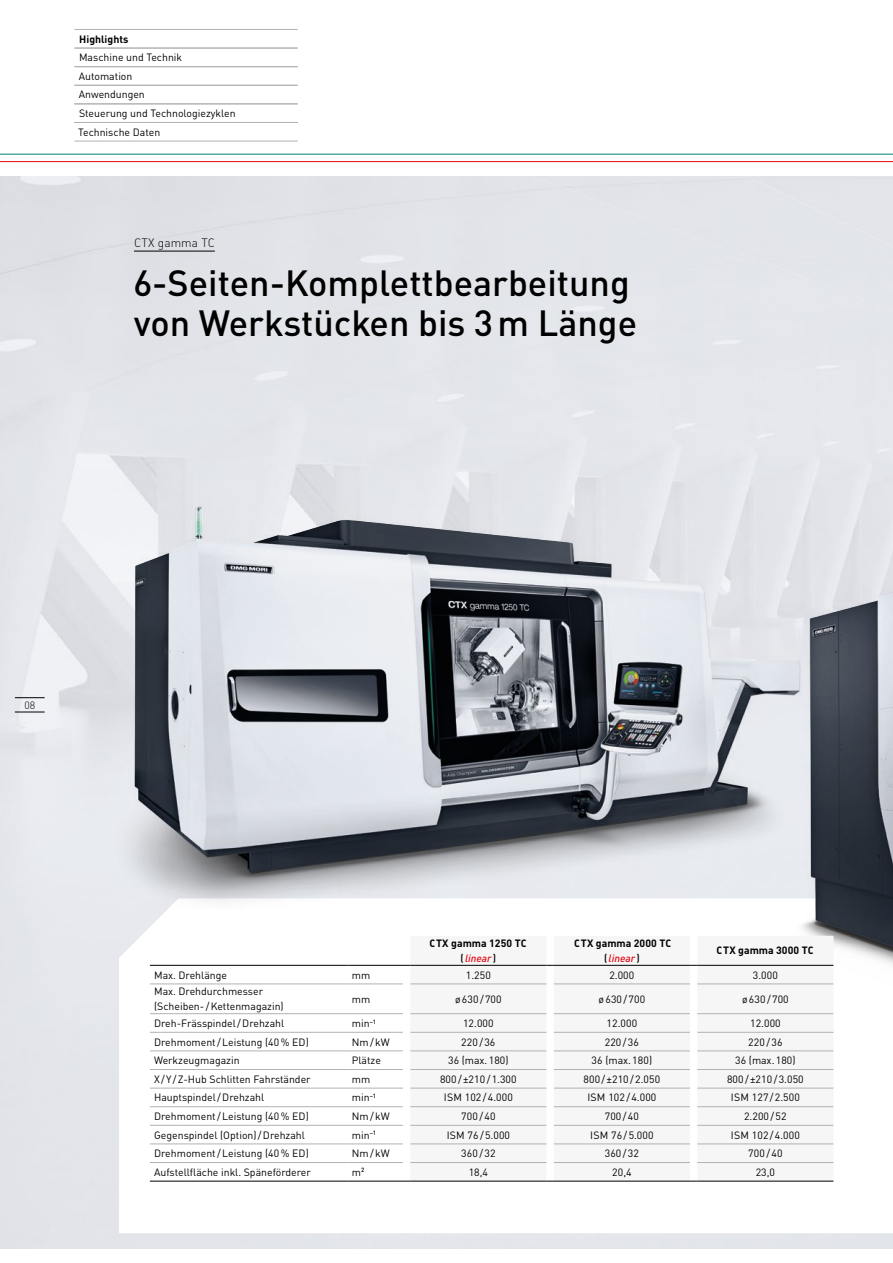
<style>
.page{position:relative;width:893px;height:1263px;background:#fff}
.page>*{position:absolute;margin:0;border:0;box-sizing:border-box;transform-origin:0 0}
.t1{font:500 36px/41px "DIN Pro";color:#000}
.t2{font:300 12px "DIN Pro";color:#000}
.t3{font:10.5px/18.6px "DIN Pro";color:#000}
.t4{font:700 10.5px/14.9px "DIN Pro";color:#000;text-align:center}
.t5{font:300 10.5px "DIN Pro";color:#000}
.s1{font-weight:500}
.s2{font-weight:500;font-style:italic;color:#e30613}
</style>
<div class="page">
<svg style="left:0;top:161px;width:893px;height:1px"></svg>
<svg style="left:0;top:47px;width:893px;height:108px"></svg>
<svg style="left:119px;top:943px;width:715px;height:239px"></svg>
<img style="left:824px;top:477px;width:69px;height:575px">
<img style="left:824px;top:592px;width:69px;height:354px">
<img style="left:94px;top:396px;width:730px;height:547px">
<img style="left:135px;top:507px;width:665px;height:365px">
<hr style="left:74px;top:29px;width:224px;height:1px;background:#b3b2b2">
<hr style="left:74px;top:48px;width:224px;height:1px;background:#b3b2b2">
<hr style="left:74px;top:66px;width:224px;height:1px;background:#b3b2b2">
<hr style="left:74px;top:85px;width:224px;height:1px;background:#b3b2b2">
<hr style="left:74px;top:104px;width:224px;height:1px;background:#b3b2b2">
<hr style="left:74px;top:122px;width:224px;height:1px;background:#b3b2b2">
<hr style="left:74px;top:141px;width:224px;height:1px;background:#b3b2b2">
<hr style="left:134px;top:251px;width:81px;height:1px;background:#000">
<div style="left:410px;top:936px;width:423px;height:245px;background:#f6f6f6"></div>
<hr style="left:150px;top:984px;width:198px;height:1px;background:#b3b2b2">
<hr style="left:348px;top:984px;width:55px;height:1px;background:#b3b2b2">
<hr style="left:554px;top:984px;width:136px;height:1px;background:#b3b2b2">
<hr style="left:697px;top:984px;width:136px;height:1px;background:#b3b2b2">
<hr style="left:150px;top:1013px;width:198px;height:1px;background:#b3b2b2">
<hr style="left:348px;top:1013px;width:55px;height:1px;background:#b3b2b2">
<hr style="left:554px;top:1013px;width:136px;height:1px;background:#b3b2b2">
<hr style="left:697px;top:1013px;width:136px;height:1px;background:#b3b2b2">
<hr style="left:150px;top:1032px;width:198px;height:1px;background:#b3b2b2">
<hr style="left:348px;top:1032px;width:55px;height:1px;background:#b3b2b2">
<hr style="left:554px;top:1032px;width:136px;height:1px;background:#b3b2b2">
<hr style="left:697px;top:1032px;width:136px;height:1px;background:#b3b2b2">
<hr style="left:150px;top:1051px;width:198px;height:1px;background:#b3b2b2">
<hr style="left:348px;top:1051px;width:55px;height:1px;background:#b3b2b2">
<hr style="left:554px;top:1051px;width:136px;height:1px;background:#b3b2b2">
<hr style="left:697px;top:1051px;width:136px;height:1px;background:#b3b2b2">
<hr style="left:150px;top:1069px;width:198px;height:1px;background:#b3b2b2">
<hr style="left:348px;top:1069px;width:55px;height:1px;background:#b3b2b2">
<hr style="left:554px;top:1069px;width:136px;height:1px;background:#b3b2b2">
<hr style="left:697px;top:1069px;width:136px;height:1px;background:#b3b2b2">
<hr style="left:150px;top:1088px;width:198px;height:1px;background:#b3b2b2">
<hr style="left:348px;top:1088px;width:55px;height:1px;background:#b3b2b2">
<hr style="left:554px;top:1088px;width:136px;height:1px;background:#b3b2b2">
<hr style="left:697px;top:1088px;width:136px;height:1px;background:#b3b2b2">
<hr style="left:150px;top:1106px;width:198px;height:1px;background:#b3b2b2">
<hr style="left:348px;top:1106px;width:55px;height:1px;background:#b3b2b2">
<hr style="left:554px;top:1106px;width:136px;height:1px;background:#b3b2b2">
<hr style="left:697px;top:1106px;width:136px;height:1px;background:#b3b2b2">
<hr style="left:150px;top:1125px;width:198px;height:1px;background:#b3b2b2">
<hr style="left:348px;top:1125px;width:55px;height:1px;background:#b3b2b2">
<hr style="left:554px;top:1125px;width:136px;height:1px;background:#b3b2b2">
<hr style="left:697px;top:1125px;width:136px;height:1px;background:#b3b2b2">
<hr style="left:150px;top:1144px;width:198px;height:1px;background:#b3b2b2">
<hr style="left:348px;top:1144px;width:55px;height:1px;background:#b3b2b2">
<hr style="left:554px;top:1144px;width:136px;height:1px;background:#b3b2b2">
<hr style="left:697px;top:1144px;width:136px;height:1px;background:#b3b2b2">
<hr style="left:150px;top:1162px;width:198px;height:1px;background:#b3b2b2">
<hr style="left:348px;top:1162px;width:55px;height:1px;background:#b3b2b2">
<hr style="left:410px;top:1162px;width:136px;height:1px;background:#b3b2b2">
<hr style="left:554px;top:1162px;width:136px;height:1px;background:#b3b2b2">
<hr style="left:697px;top:1162px;width:136px;height:1px;background:#b3b2b2">
<hr style="left:410px;top:984px;width:136px;height:1px;background:#b3b2b2">
<hr style="left:410px;top:1013px;width:136px;height:1px;background:#b3b2b2">
<hr style="left:410px;top:1032px;width:136px;height:1px;background:#b3b2b2">
<hr style="left:410px;top:1051px;width:136px;height:1px;background:#b3b2b2">
<hr style="left:410px;top:1069px;width:136px;height:1px;background:#b3b2b2">
<hr style="left:410px;top:1088px;width:136px;height:1px;background:#b3b2b2">
<hr style="left:410px;top:1106px;width:136px;height:1px;background:#b3b2b2">
<hr style="left:410px;top:1125px;width:136px;height:1px;background:#b3b2b2">
<hr style="left:410px;top:1144px;width:136px;height:1px;background:#b3b2b2">
<hr style="left:554px;top:965px;width:136px;height:1px;background:#000">
<hr style="left:697px;top:965px;width:136px;height:1px;background:#000">
<hr style="left:410px;top:965px;width:136px;height:1px;background:#000">
<hr style="left:150px;top:965px;width:198px;height:1px;background:#000">
<hr style="left:348px;top:965px;width:55px;height:1px;background:#000">
<hr style="left:150px;top:1181px;width:198px;height:1px;background:#000">
<hr style="left:348px;top:1181px;width:55px;height:1px;background:#000">
<hr style="left:410px;top:1181px;width:136px;height:1px;background:#000">
<hr style="left:554px;top:1181px;width:136px;height:1px;background:#000">
<hr style="left:697px;top:1181px;width:136px;height:1px;background:#000">
<hr style="left:15px;top:697px;width:30px;height:1px;background:#000">
<hr style="left:15px;top:712px;width:30px;height:1px;background:#000">
<p class="t4" style="left:79px;top:31px;width:51px">Highlights</p>
<p class="t3" style="left:78px;top:47px;width:159px">Maschine und Technik<br>Automation<br>Anwendungen<br>Steuerung und Technologiezyklen<br>Technische Daten</p>
<p class="t2" style="left:134px;top:234px;width:82px">CTX gamma TC</p>
<h1 class="t1" style="left:134px;top:260px;width:505px">6-Seiten-Komplettbearbeitung von Werkstücken bis 3m Länge</h1>
<p class="t5" style="left:24px;top:697px;width:12px">08</p>
<p class="t4" style="left:430px;top:935px;width:99px">CTX gamma 1250 TC <span class="s1">(</span><span class="s2">linear</span> <span class="s1">)</span></p>
<p class="t4" style="left:574px;top:935px;width:99px">CTX gamma 2000 TC <span class="s1">(</span><span class="s2">linear</span> <span class="s1">)</span></p>
<p class="t4" style="left:717px;top:942px;width:99px">CTX gamma 3000 TC</p>
<p class="t3" style="left:154px;top:965px;width:74px">Max. Drehlänge</p>
<p class="t3" style="left:352px;top:965px;width:20px">mm</p>
<p class="t3" style="left:466px;top:965px;width:26px">1.250</p>
<p class="t3" style="left:609px;top:965px;width:26px">2.000</p>
<p class="t3" style="left:753px;top:965px;width:26px">3.000</p>
<p class="t3" style="left:154px;top:983px;width:131px;line-height:14.9px">Max. Drehdurchmesser (Scheiben- /Kettenmagazin)</p>
<p class="t3" style="left:352px;top:989px;width:20px">mm</p>
<p class="t3" style="left:455px;top:989px;width:48px">ø630 /700</p>
<p class="t3" style="left:599px;top:989px;width:48px">ø630 /700</p>
<p class="t3" style="left:742px;top:989px;width:48px">ø630 /700</p>
<p class="t3" style="left:154px;top:1013px;width:132px">Dreh-Frässpindel/Drehzahl</p>
<p class="t3" style="left:352px;top:1013px;width:26px">min<sup>−1</sup></p>
<p class="t3" style="left:463px;top:1013px;width:32px">12.000</p>
<p class="t3" style="left:607px;top:1013px;width:32px">12.000</p>
<p class="t3" style="left:750px;top:1013px;width:32px">12.000</p>
<p class="t3" style="left:154px;top:1032px;width:156px">Drehmoment/Leistung (40% ED)</p>
<p class="t3" style="left:352px;top:1032px;width:39px">Nm/kW</p>
<p class="t3" style="left:461px;top:1032px;width:36px">220 /36</p>
<p class="t3" style="left:605px;top:1032px;width:36px">220 /36</p>
<p class="t3" style="left:748px;top:1032px;width:36px">220 /36</p>
<p class="t3" style="left:154px;top:1050px;width:87px">Werkzeugmagazin</p>
<p class="t3" style="left:352px;top:1050px;width:31px">Plätze</p>
<p class="t3" style="left:448px;top:1050px;width:62px">36 (max.180)</p>
<p class="t3" style="left:592px;top:1050px;width:62px">36 (max.180)</p>
<p class="t3" style="left:735px;top:1050px;width:62px">36 (max.180)</p>
<p class="t3" style="left:154px;top:1069px;width:158px">X/Y/Z-Hub Schlitten Fahrständer</p>
<p class="t3" style="left:352px;top:1069px;width:20px">mm</p>
<p class="t3" style="left:440px;top:1069px;width:78px">800 /±210 /1.300</p>
<p class="t3" style="left:583px;top:1069px;width:78px">800 /±210 /2.050</p>
<p class="t3" style="left:727px;top:1069px;width:78px">800 /±210 /3.050</p>
<p class="t3" style="left:154px;top:1087px;width:112px">Hauptspindel/Drehzahl</p>
<p class="t3" style="left:352px;top:1087px;width:26px">min<sup>−1</sup></p>
<p class="t3" style="left:444px;top:1087px;width:70px">ISM 102 /4.000</p>
<p class="t3" style="left:587px;top:1087px;width:70px">ISM 102 /4.000</p>
<p class="t3" style="left:731px;top:1087px;width:70px">ISM 127 /2.500</p>
<p class="t3" style="left:154px;top:1106px;width:156px">Drehmoment/Leistung (40% ED)</p>
<p class="t3" style="left:352px;top:1106px;width:39px">Nm/kW</p>
<p class="t3" style="left:461px;top:1106px;width:36px">700 /40</p>
<p class="t3" style="left:605px;top:1106px;width:36px">700 /40</p>
<p class="t3" style="left:744px;top:1106px;width:44px">2.200 /52</p>
<p class="t3" style="left:154px;top:1125px;width:152px">Gegenspindel (Option)/Drehzahl</p>
<p class="t3" style="left:352px;top:1125px;width:26px">min<sup>−1</sup></p>
<p class="t3" style="left:447px;top:1125px;width:65px">ISM 76 /5.000</p>
<p class="t3" style="left:590px;top:1125px;width:65px">ISM 76 /5.000</p>
<p class="t3" style="left:731px;top:1125px;width:70px">ISM 102 /4.000</p>
<p class="t3" style="left:154px;top:1143px;width:156px">Drehmoment/Leistung (40% ED)</p>
<p class="t3" style="left:352px;top:1143px;width:39px">Nm/kW</p>
<p class="t3" style="left:461px;top:1143px;width:36px">360 /32</p>
<p class="t3" style="left:605px;top:1143px;width:36px">360 /32</p>
<p class="t3" style="left:748px;top:1143px;width:36px">700 /40</p>
<p class="t3" style="left:154px;top:1162px;width:158px">Aufstellfläche inkl. Späneförderer</p>
<p class="t3" style="left:352px;top:1162px;width:14px">m<sup>2</sup></p>
<p class="t3" style="left:469px;top:1162px;width:21px">18,4</p>
<p class="t3" style="left:612px;top:1162px;width:21px">20,4</p>
<p class="t3" style="left:756px;top:1162px;width:21px">23,0</p>
</div>
